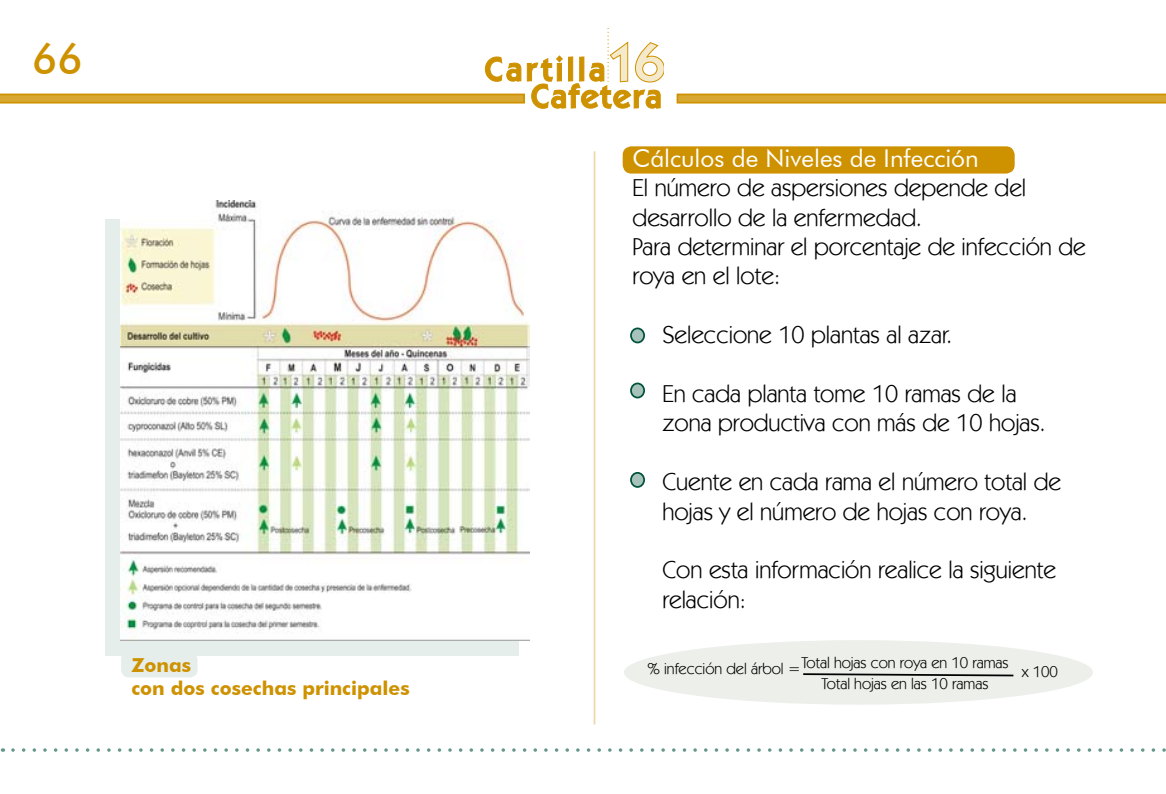
<style>
.page{position:relative;width:1166px;height:794px;background:#fff}
.page>*{position:absolute;margin:0;border:0;box-sizing:border-box;transform-origin:0 0}
.t1{font:500 42px "Futura BT";color:#ce9200}
.t2{font:24.5px/29.4px "Kabel IT Cby BT";color:#000}
.t3{font:24.5px "Futura BT";color:#fff}
.t4{font:700 19.25px/23.1px "Futura BT";color:#ce9200}
.t5{font:15.75px/21px "Kabel IT Cby BT";color:#000}
</style>
<div class="page">
<svg style="left:0;top:28px;width:664px;height:80px"></svg>
<svg style="left:676px;top:94px;width:490px;height:10px;background:#d6a52c"></svg>
<svg style="left:13px;top:748px;width:1153px;height:4px"></svg>
<div style="left:624px;top:640px;width:469px;height:64px;background:#edefea;border-radius:50%"></div>
<div style="left:623px;top:147px;width:391px;height:26px;background:#ce9200;border-radius:8px"></div>
<div style="left:623px;top:146px;width:391px;height:28px;border:2px solid #ce9200;border-radius:8px"></div>
<div style="left:105px;top:219px;width:413px;height:436px;background:#e6eeec"></div>
<img style="left:121px;top:200px;width:409px;height:440px">
<div style="left:121px;top:651px;width:76px;height:26px;background:#e6eeec;border-radius:8px"></div>
<hr style="left:594px;top:151px;width:1px;height:573px;background:#eed9a6">
<div style="left:631px;top:328px;width:13px;height:14px;background:#a6c2bb;border-radius:50%"></div>
<div style="left:630px;top:327px;width:15px;height:16px;border:2px solid #00523d;border-radius:50%"></div>
<div style="left:631px;top:383px;width:13px;height:14px;background:#a6c2bb;border-radius:50%"></div>
<div style="left:630px;top:382px;width:15px;height:16px;border:2px solid #00523d;border-radius:50%"></div>
<div style="left:631px;top:473px;width:13px;height:14px;background:#a6c2bb;border-radius:50%"></div>
<div style="left:630px;top:472px;width:15px;height:16px;border:2px solid #00523d;border-radius:50%"></div>
<svg style="left:803px;top:673px;width:211px;height:4px"></svg>
<h1 class="t1" style="left:32px;top:34px;width:52px">66</h1>
<p class="t3" style="left:632px;top:143px;width:348px">Cálculos de Niveles de Infección</p>
<p class="t2" style="left:632px;top:172px;width:455px">El número de aspersiones depende del desarrollo de la enfermedad.<br>Para determinar el porcentaje de infección de roya en el lote:</p>
<p class="t2" style="left:662px;top:319px;width:291px">Seleccione 10 plantas al azar.</p>
<p class="t2" style="left:662px;top:378px;width:384px">En cada planta tome 10 ramas de la zona productiva con más de 10 hojas.</p>
<p class="t2" style="left:662px;top:466px;width:400px">Cuente en cada rama el número total de hojas y el número de hojas con roya.</p>
<p class="t2" style="left:662px;top:555px;width:395px">Con esta información realice la siguiente relación:</p>
<p class="t4" style="left:131px;top:653px;width:280px">Zonas<br>con dos cosechas principales</p>
<p class="t5" style="left:821px;top:651px;width:188px;text-indent:-174px">% infección del árbol = Total hojas con roya en 10 ramas<br>Total hojas en las 10 ramas</p>
<p class="t5" style="left:1022px;top:660px;width:38px">x 100</p>
</div>
